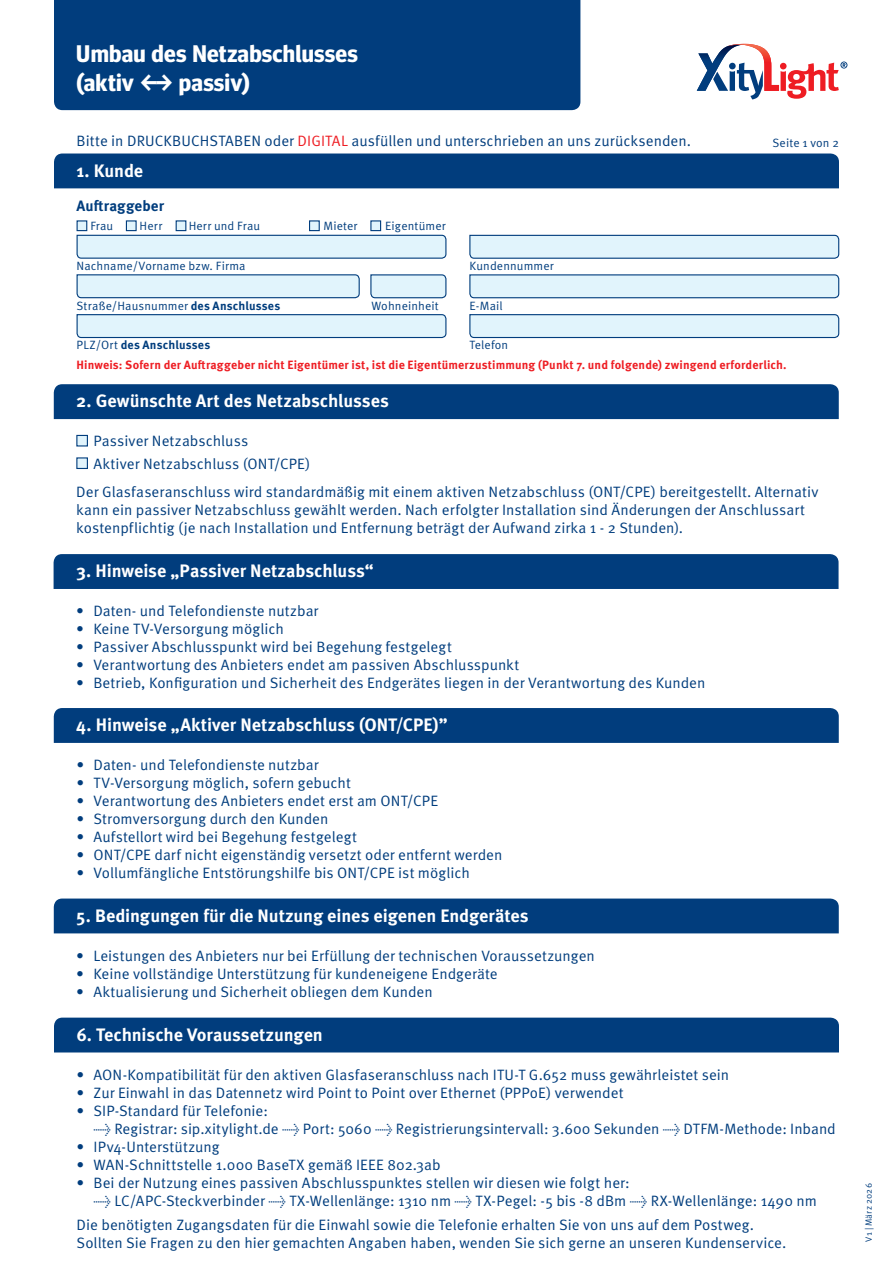
<style>
.page{position:relative;width:893px;height:1263px;background:#fff}
.page>*{position:absolute;margin:0;border:0;box-sizing:border-box;transform-origin:0 0}
.t1{font:700 24px/28.8px "Meta Headline OT";letter-spacing:.01em;color:#fff}
.t2{font:700 18px "Meta OT";letter-spacing:-.005em;color:#fff}
.t3{font:15px/18px "Meta OT Norm";letter-spacing:.005em;color:#013d7d}
.t4{font:700 15px "Meta OT";letter-spacing:.01em;color:#013d7d}
.t5{font:12px "Meta OT Norm";letter-spacing:.01em;color:#013d7d}
.t6{font:700 12px "Meta OT";letter-spacing:.01em;color:#ee1d23}
.t7{font:700 12px "Meta OT";letter-spacing:.015em;color:#013d7d}
.t8{font:9px "Meta OT Norm";letter-spacing:.015em;color:#013d7d}
.s1{color:#ee1d23}
.s2{font-family:"Meta OT";font-weight:700}
.s3{font-family:"Meta OT Norm";font-weight:400}
</style>
<div class="page">
<div style="left:54px;top:0;width:526px;height:110px;background:#013d7d"></div>
<svg style="left:697px;top:44px;width:150px;height:55px"></svg>
<div style="left:54px;top:153px;width:785px;height:35px;background:#013d7d"></div>
<div style="left:54px;top:384px;width:785px;height:35px;background:#013d7d"></div>
<div style="left:76px;top:435px;width:12px;height:11px;background:#e1f4fc;border:1px solid #013d7d"></div>
<div style="left:76px;top:457px;width:12px;height:12px;background:#e1f4fc;border:1px solid #013d7d"></div>
<svg style="left:469px;top:274px;width:371px;height:25px;background:#cde3f0"></svg>
<svg style="left:469px;top:234px;width:371px;height:25px;background:#cde3f0"></svg>
<div style="left:77px;top:220px;width:10px;height:11px;background:#e1f4fc;border:1px solid #013d7d"></div>
<div style="left:126px;top:220px;width:11px;height:11px;background:#e1f4fc;border:1px solid #013d7d"></div>
<svg style="left:76px;top:274px;width:284px;height:25px;background:#cce2ef"></svg>
<svg style="left:76px;top:234px;width:371px;height:25px;background:#cde3ef"></svg>
<svg style="left:76px;top:314px;width:371px;height:25px;background:#cde3f0"></svg>
<div style="left:176px;top:220px;width:10px;height:11px;background:#e1f4fc;border:1px solid #013d7d"></div>
<div style="left:54px;top:554px;width:784px;height:35px;background:#013d7d"></div>
<div style="left:54px;top:898px;width:785px;height:35px;background:#013d7d"></div>
<div style="left:54px;top:1017px;width:785px;height:35px;background:#013d7d"></div>
<div style="left:309px;top:220px;width:11px;height:11px;background:#e1f4fc;border:1px solid #013d7d"></div>
<div style="left:370px;top:220px;width:11px;height:11px;background:#e1f4fc;border:1px solid #013d7d"></div>
<div style="left:54px;top:708px;width:785px;height:35px;background:#013d7d"></div>
<svg style="left:370px;top:274px;width:77px;height:25px;background:#c9e0ed"></svg>
<svg style="left:469px;top:314px;width:371px;height:25px;background:#cde3f0"></svg>
<h1 class="t1" style="left:76px;top:40px;width:283px">Umbau des Netzabschlusses (aktiv ←→ passiv)</h1>
<p class="t3" style="left:77px;top:132px;width:616px">Bitte in DRUCKBUCHSTABEN oder <span class="s1">DIGITAL</span> ausfüllen und unterschrieben an uns zurücksenden.</p>
<p class="t2" style="left:77px;top:159px;width:68px">1. Kunde</p>
<p class="t4" style="left:77px;top:196px;width:89px">Auftraggeber</p>
<p class="t5" style="left:772px;top:135px;width:68px">Seite 1 von 2</p>
<p class="t5" style="left:90px;top:219px;width:24px">Frau</p>
<p class="t5" style="left:140px;top:219px;width:24px">Herr</p>
<p class="t5" style="left:189px;top:219px;width:73px">Herr und Frau</p>
<p class="t5" style="left:324px;top:219px;width:35px">Mieter</p>
<p class="t5" style="left:385px;top:219px;width:62px">Eigentümer</p>
<p class="t5" style="left:77px;top:259px;width:171px">Nachname/Vorname bzw. Firma</p>
<p class="t5" style="left:470px;top:259px;width:86px">Kundennummer</p>
<p class="t5" style="left:77px;top:298px;width:205px">Straße/Hausnummer <span class="s2">des Anschlusses</span></p>
<p class="t5" style="left:371px;top:298px;width:69px">Wohneinheit</p>
<p class="t5" style="left:470px;top:298px;width:35px">E-Mail</p>
<p class="t7" style="left:77px;top:338px;width:135px"><span class="s3">PLZ/Ort</span> des Anschlusses</p>
<p class="t5" style="left:470px;top:338px;width:40px">Telefon</p>
<p class="t6" style="left:77px;top:357px;width:712px">Hinweis: Sofern der Auftraggeber nicht Eigentümer ist, ist die Eigentümerzustimmung (Punkt 7. und folgende) zwingend erforderlich.</p>
<p class="t2" style="left:76px;top:390px;width:314px">2. Gewünschte Art des Netzabschlusses</p>
<p class="t3" style="left:93px;top:430px;width:219px;line-height:22.5px">Passiver Netzabschluss<br>Aktiver Netzabschluss (ONT/CPE)</p>
<p class="t3" style="left:76px;top:483px;width:744px">Der Glasfaseranschluss wird standardmäßig mit einem aktiven Netzabschluss (ONT/CPE) bereitgestellt. Alternativ kann ein passiver Netzabschluss gewählt werden. Nach erfolgter Installation sind Änderungen der Anschlussart kostenpflichtig (je nach Installation und Entfernung beträgt der Aufwand zirka 1 - 2 Stunden).</p>
<p class="t2" style="left:76px;top:560px;width:299px">3. Hinweise „Passiver Netzabschluss“</p>
<p class="t3" style="left:76px;top:602px;width:244px">• Daten- und Telefondienste nutzbar</p>
<p class="t3" style="left:76px;top:620px;width:209px">• Keine TV-Versorgung möglich</p>
<p class="t3" style="left:76px;top:638px;width:377px">• Passiver Abschlusspunkt wird bei Begehung festgelegt</p>
<p class="t3" style="left:76px;top:656px;width:444px">• Verantwortung des Anbieters endet am passiven Abschlusspunkt</p>
<p class="t3" style="left:76px;top:674px;width:631px">• Betrieb, Konfiguration und Sicherheit des Endgerätes liegen in der Verantwortung des Kunden</p>
<p class="t2" style="left:76px;top:713px;width:373px">4. Hinweise „Aktiver Netzabschluss (ONT/CPE)”</p>
<p class="t3" style="left:77px;top:756px;width:244px">• Daten- und Telefondienste nutzbar</p>
<p class="t3" style="left:77px;top:774px;width:276px">• TV-Versorgung möglich, sofern gebucht</p>
<p class="t3" style="left:77px;top:792px;width:363px">• Verantwortung des Anbieters endet erst am ONT/CPE</p>
<p class="t3" style="left:77px;top:810px;width:253px">• Stromversorgung durch den Kunden</p>
<p class="t3" style="left:77px;top:828px;width:282px">• Aufstellort wird bei Begehung festgelegt</p>
<p class="t3" style="left:77px;top:846px;width:427px">• ONT/CPE darf nicht eigenständig versetzt oder entfernt werden</p>
<p class="t3" style="left:77px;top:864px;width:395px">• Vollumfängliche Entstörungshilfe bis ONT/CPE ist möglich</p>
<p class="t2" style="left:76px;top:904px;width:454px">5. Bedingungen für die Nutzung eines eigenen Endgerätes</p>
<p class="t3" style="left:76px;top:947px;width:520px">• Leistungen des Anbieters nur bei Erfüllung der technischen Voraussetzungen</p>
<p class="t3" style="left:76px;top:965px;width:423px">• Keine vollständige Unterstützung für kundeneigene Endgeräte</p>
<p class="t3" style="left:76px;top:983px;width:358px">• Aktualisierung und Sicherheit obliegen dem Kunden</p>
<p class="t2" style="left:77px;top:1023px;width:248px">6. Technische Voraussetzungen</p>
<p class="t3" style="left:77px;top:1066px;width:654px">• AON-Kompatibilität für den aktiven Glasfaseranschluss nach ITU-T G.652 muss gewährleistet sein</p>
<p class="t3" style="left:77px;top:1084px;width:548px">• Zur Einwahl in das Datennetz wird Point to Point over Ethernet (PPPoE) verwendet</p>
<p class="t3" style="left:77px;top:1102px;width:193px">• SIP-Standard für Telefonie:</p>
<p class="t3" style="left:94px;top:1120px;width:744px">→ Registrar: sip.xitylight.de → Port: 5060 → Registrierungsintervall: 3.600 Sekunden → DTFM-Methode: Inband</p>
<p class="t3" style="left:77px;top:1138px;width:145px">• IPv4-Unterstützung</p>
<p class="t3" style="left:77px;top:1156px;width:366px">• WAN-Schnittstelle 1.000 BaseTX gemäß IEEE 802.3ab</p>
<p class="t3" style="left:77px;top:1174px;width:555px">• Bei der Nutzung eines passiven Abschlusspunktes stellen wir diesen wie folgt her:</p>
<p class="t3" style="left:77px;top:1189px;width:742px;line-height:24px;text-indent:17px">→ LC/APC-Steckverbinder → TX-Wellenlänge: 1310 nm → TX-Pegel: -5 bis -8 dBm → RX-Wellenlänge: 1490 nm<br>Die benötigten Zugangsdaten für die Einwahl sowie die Telefonie erhalten Sie von uns auf dem Postweg.</p>
<p class="t3" style="left:77px;top:1234px;width:711px">Sollten Sie Fragen zu den hier gemachten Angaben haben, wenden Sie sich gerne an unseren Kundenservice.</p>
<p class="t8" style="left:863px;top:1242px;width:60px;rotate:-90deg">V1 | März 2026</p>
</div>
